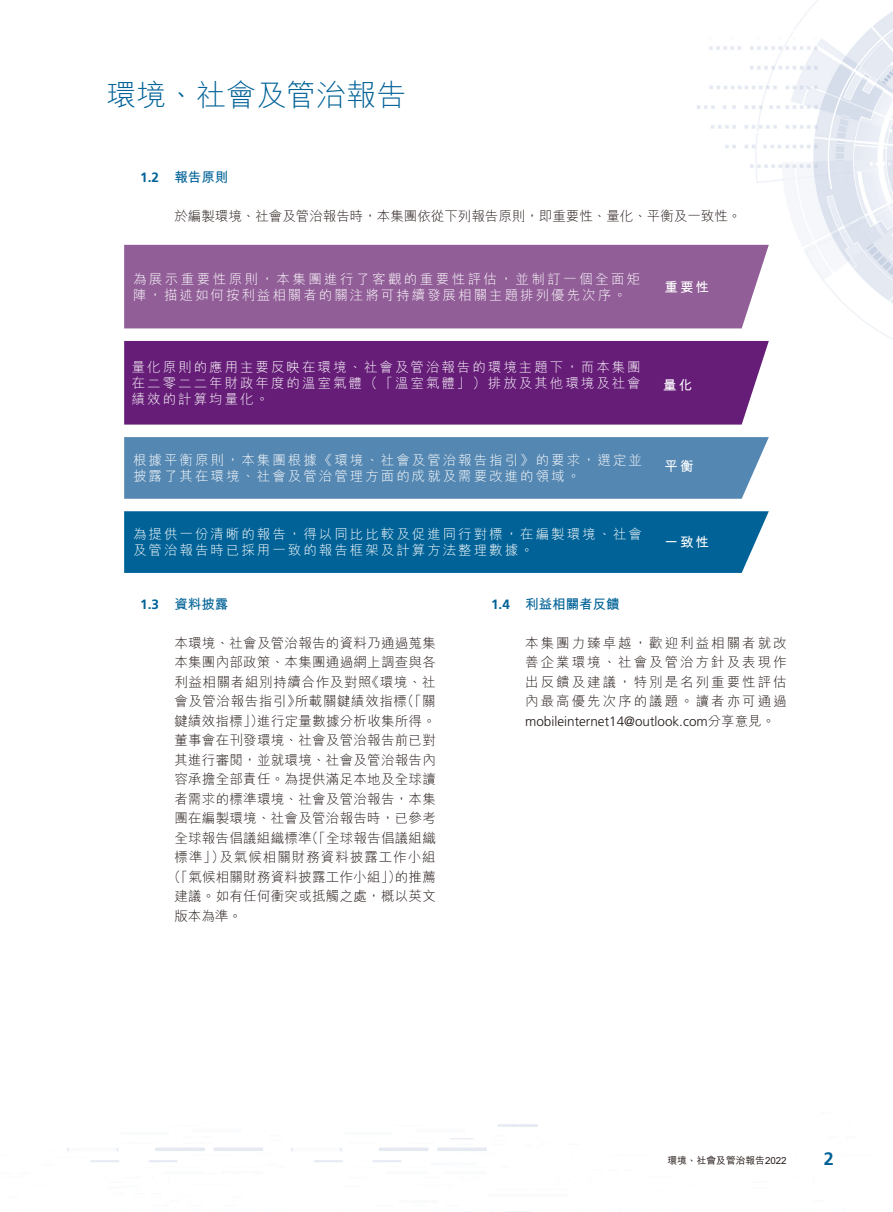
<style>
.page{position:relative;width:893px;height:1212px;background:#fff}
.page>*{position:absolute;margin:0;border:0;box-sizing:border-box;transform-origin:0 0}
.t1{font:300 30px "M Hei HK";color:#006297}
.t2{font:700 18px "Frutiger LT Std";color:#006297}
.t3{font:300 13.5px/19.5px "M Hei HK";letter-spacing:.02em;color:#231916;text-align:justify}
.t4{font:13.5px/16.2px "M Hei HK Light E Ten B5 H";letter-spacing:.145em;color:#fff}
.t5{font:300 13.5px "M Hei HK";color:#231916}
.t6{font:300 13.5px "Frutiger LT Std";color:#231916}
.t7{font:700 13.5px "M Hei HK";color:#006297}
.t8{font:300 13.5px "M Hei HK";letter-spacing:.045em;color:#231916}
.t9{font:300 13.5px "M Hei HK";letter-spacing:.05em;color:#231916}
.t10{font:300 13.5px "M Hei HK";letter-spacing:.075em;color:#231916}
.t11{font:13.5px "M Hei HK Bold E Ten B5 H";letter-spacing:.145em;color:#fff}
.t12{font:500 9.75px "M Hei HK";color:#231916}
.s1{font-family:"Frutiger LT Std"}
.s2{font-family:"M Hei HK"}
</style>
<div class="page">
<img style="left:67px;top:0;width:826px;height:1212px">
<div style="left:124px;top:437px;width:645px;height:62px;background:#5487b2"></div>
<div style="left:124px;top:511px;width:645px;height:62px;background:#006297"></div>
<div style="left:124px;top:341px;width:645px;height:84px;background:#661d78"></div>
<div style="left:124px;top:245px;width:645px;height:83px;background:#915e98"></div>
<h1 class="t1" style="left:106px;top:80px;width:301px">環境、社會及管治報告</h1>
<p class="t7" style="left:140px;top:167px;width:90px"><span class="s1">1.2</span> 報告原則</p>
<p class="t5" style="left:174px;top:209px;width:568px">於編製環境、社會及管治報告時，本集團依從下列報告原則，即重要性、量化、平衡及一致性。</p>
<p class="t4" style="left:133px;top:270px;width:509px">為展示重要性原則，本集團進行了客觀的重要性評估，並制訂一個全面矩陣，描述如何按利益相關者的關注將可持續發展相關主題排列優先次序。</p>
<p class="t11" style="left:665px;top:277px;width:46px">重要性</p>
<p class="t4" style="left:132px;top:359px;width:511px;text-align:justify">量化原則的應用主要反映在環境、社會及管治報告的環境主題下，而本集團在二零二二年財政年度的溫室氣體（「溫室氣體」）排放及其他環境及社會績效的計算均量化。</p>
<p class="t11" style="left:663px;top:375px;width:30px">量化</p>
<p class="t4" style="left:133px;top:452px;width:511px">根據平衡原則，本集團根據《環境、社會及管治報告指引》的要求，選定並披露了其在環境、社會及管治管理方面的成就及需要改進的領域。</p>
<p class="t11" style="left:665px;top:456px;width:30px">平衡</p>
<p class="t4" style="left:133px;top:526px;width:511px">為提供一份清晰的報告，得以同比比較及促進同行對標，在編製環境、社會及管治報告時已採用一致的報告框架及計算方法整理數據。</p>
<p class="t11" style="left:665px;top:532px;width:46px">一致性</p>
<p class="t7" style="left:140px;top:594px;width:90px"><span class="s1">1.3</span> 資料披露</p>
<p class="t3" style="left:174px;top:633px;width:263px">本環境、社會及管治報告的資料乃通過蒐集</p>
<p class="t3" style="left:174px;top:652px;width:263px">本集團內部政策、本集團通過網上調查與各</p>
<p class="t9" style="left:174px;top:675px;width:263px">利益相關者組別持續合作及對照《環境、社</p>
<p class="t8" style="left:174px;top:694px;width:263px">會及管治報告指引》所載關鍵績效指標（「關</p>
<p class="t3" style="left:174px;top:711px;width:263px">鍵績效指標」）進行定量數據分析收集所得。</p>
<p class="t3" style="left:174px;top:730px;width:263px">董事會在刊發環境、社會及管治報告前已對</p>
<p class="t3" style="left:174px;top:750px;width:263px">其進行審閱，並就環境、社會及管治報告內</p>
<p class="t3" style="left:174px;top:769px;width:263px">容承擔全部責任。為提供滿足本地及全球讀</p>
<p class="t3" style="left:174px;top:789px;width:263px">者需求的標準環境、社會及管治報告，本集</p>
<p class="t3" style="left:174px;top:808px;width:263px">團在編製環境、社會及管治報告時，已參考</p>
<p class="t3" style="left:174px;top:828px;width:263px">全球報告倡議組織標準（「全球報告倡議組織</p>
<p class="t10" style="left:174px;top:850px;width:263px">標準」）及氣候相關財務資料披露工作小組</p>
<p class="t3" style="left:168px;top:867px;width:270px">（「氣候相關財務資料披露工作小組」）的推薦</p>
<p class="t3" style="left:174px;top:886px;width:263px">建議。如有任何衝突或抵觸之處，概以英文</p>
<p class="t3" style="left:174px;top:906px;width:69px">版本為準。</p>
<p class="t7" style="left:491px;top:594px;width:130px"><span class="s1">1.4</span> 利益相關者反饋</p>
<p class="t3" style="left:525px;top:633px;width:263px">本集團力臻卓越，歡迎利益相關者就改善企業環境、社會及管治方針及表現作出反饋及建議，特別是名列重要性評估內最高優先次序的議題。讀者亦可通過</p>
<p class="t6" style="left:525px;top:713px;width:252px">mobileinternet14@outlook.com<span class="s2">分享意見。</span></p>
<p class="t12" style="left:667px;top:1154px;width:121px">環境、社會及管治報告2022</p>
<h2 class="t2" style="left:824px;top:1148px;width:12px">2</h2>
</div>
